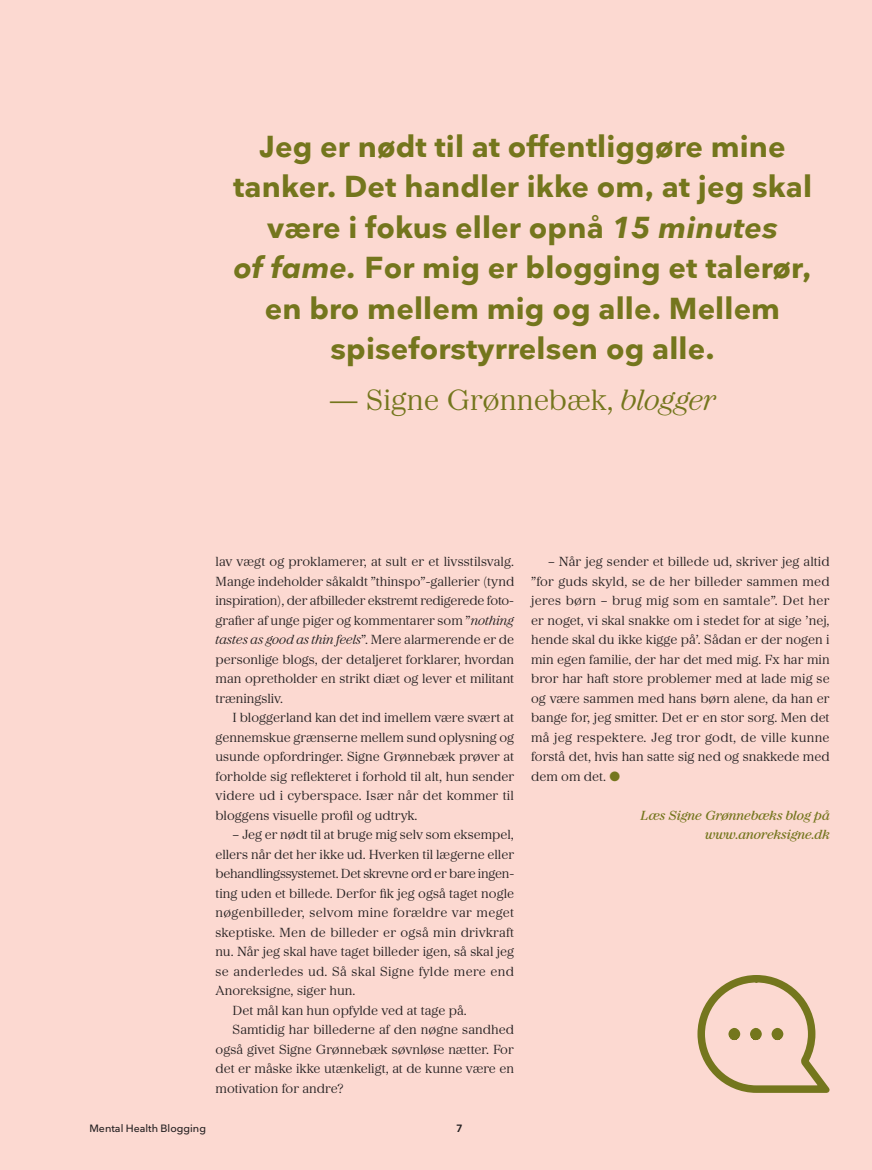
<style>
.page{position:relative;width:872px;height:1170px;background:#fcd9d1}
.page>*{position:absolute;margin:0;border:0;box-sizing:border-box;transform-origin:0 0}
.t1{font:700 30px/40.5px "Nationale";letter-spacing:.005em;color:#74761d;text-align:center}
.t2{font:30px "Italian Plate No 4 Expanded";letter-spacing:.005em;color:#74761d}
.t3{font:13.5px/19.5px "Italian Plate No 4 Expanded";letter-spacing:.005em;color:#231f20;text-align:justify}
.t4{font:13.5px "Italian Plate No 4 Expanded";letter-spacing:-.015em;color:#231f20}
.t5{font:italic 600 13.5px/19.5px "Italian Plate No 4 Expanded";letter-spacing:.005em;color:#74761d;text-align:right}
.t6{font:13.5px "Italian Plate No 4 Expanded";letter-spacing:.03em;color:#231f20}
.t7{font:13.5px "Italian Plate No 4 Expanded";letter-spacing:.025em;color:#231f20}
.t8{font:500 10.5px "Nationale";letter-spacing:.005em;color:#231f20}
.t9{font:600 10.5px "Nationale";color:#231f20}
.s1{font-style:italic}
</style>
<div class="page">
<svg style="left:697px;top:975px;width:133px;height:118px"></svg>
<h1 class="t1" style="left:233px;top:129px;width:580px">Jeg er nødt til at offentliggøre mine tanker. Det handler ikke om, at jeg skal være i fokus eller opnå <span class="s1">15 minutes<br>of fame.</span> For mig er blogging et talerør, en bro mellem mig og alle. Mellem spiseforstyrrelsen og alle.</h1>
<h1 class="t2" style="left:329px;top:389px;width:389px">— Signe Grønnebæk, <span class="s1">blogger</span></h1>
<p class="t3" style="left:215px;top:553px;width:300px">lav vægt og proklamerer, at sult er et livsstilsvalg.<br>Mange indeholder såkaldt ”thinspo”-gallerier (tynd inspiration), der afbilleder ekstremt redigerede foto&shy;grafier af unge piger og kommentarer som ”<span class="s1">nothing tastes as good as thin feels</span>”. Mere alarmerende er de personlige blogs, der detaljeret forklarer, hvordan man opretholder en strikt diæt og lever et militant træningsliv.</p>
<p class="t3" style="left:215px;top:709px;width:300px;text-indent:17px">I bloggerland kan det ind imellem være svært at gennemskue grænserne mellem sund oplysning og usunde opfordringer. Signe Grønnebæk prøver at forholde sig reflekteret i forhold til alt, hun sender videre ud i cyberspace. Især når det kommer til bloggens visuelle profil og udtryk.</p>
<p class="t3" style="left:232px;top:826px;width:283px">– Jeg er nødt til at bruge mig selv som eksempel,</p>
<p class="t3" style="left:215px;top:846px;width:300px">ellers når det her ikke ud. Hverken til lægerne eller</p>
<p class="t4" style="left:215px;top:869px;width:300px">behandlingssystemet. Det skrevne ord er bare ingen-</p>
<p class="t3" style="left:215px;top:885px;width:300px">ting uden et billede. Derfor fik jeg også taget nogle</p>
<p class="t6" style="left:215px;top:908px;width:300px">nøgenbilleder, selvom mine forældre var meget</p>
<p class="t3" style="left:215px;top:924px;width:300px">skeptiske. Men de billeder er også min drivkraft</p>
<p class="t3" style="left:215px;top:943px;width:300px">nu. Når jeg skal have taget billeder igen, så skal jeg</p>
<p class="t7" style="left:215px;top:966px;width:300px">se anderledes ud. Så skal Signe fylde mere end</p>
<p class="t3" style="left:215px;top:982px;width:141px">Anoreksigne, siger hun.</p>
<p class="t3" style="left:232px;top:1002px;width:236px">Det mål kan hun opfylde ved at tage på.</p>
<p class="t3" style="left:232px;top:1021px;width:283px">Samtidig har billederne af den nøgne sandhed</p>
<p class="t3" style="left:215px;top:1041px;width:300px">også givet Signe Grønnebæk søvnløse nætter. For</p>
<p class="t3" style="left:215px;top:1060px;width:300px">det er måske ikke utænkeligt, at de kunne være en</p>
<p class="t3" style="left:215px;top:1080px;width:129px">motivation for andre?</p>
<p class="t8" style="left:89px;top:1124px;width:118px">Mental Health Blogging</p>
<p class="t9" style="left:456px;top:1124px;width:8px">7</p>
<p class="t3" style="left:531px;top:553px;width:300px;text-indent:17px">– Når jeg sender et billede ud, skriver jeg altid ”for guds skyld, se de her billeder sammen med jeres børn – brug mig som en samtale”. Det her er noget, vi skal snakke om i stedet for at sige ’nej, hende skal du ikke kigge på’. Sådan er der nogen i min egen familie, der har det med mig. Fx har min bror har haft store problemer med at lade mig se og være sammen med hans børn alene, da han er bange for, jeg smitter. Det er en stor sorg. Men det må jeg respektere. Jeg tror godt, de ville kunne forstå det, hvis han satte sig ned og snakkede med dem om det.</p>
<p class="t5" style="left:640px;top:806px;width:190px">Læs Signe Grønnebæks blog på www.anoreksigne.dk</p>
</div>
